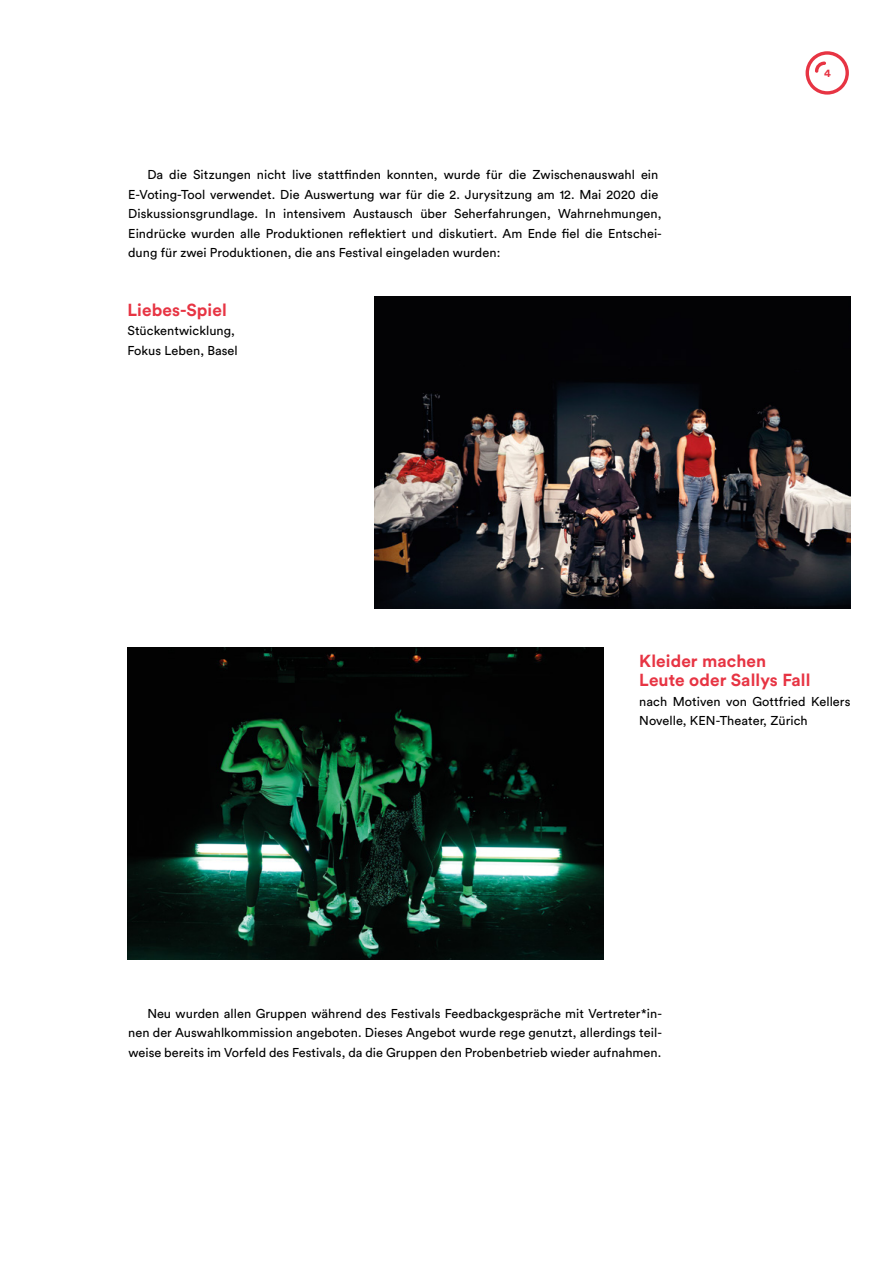
<style>
.page{position:relative;width:893px;height:1263px;background:#fff}
.page>*{position:absolute;margin:0;border:0;box-sizing:border-box;transform-origin:0 0}
.t1{font:700 17.25px/19.5px "Circular Pro";letter-spacing:.005em;color:#e73443}
.t2{font:12.75px/19.5px "Circular Pro";letter-spacing:.005em;color:#000}
.t3{font:700 11.25px "Circular Pro";color:#e73443}
</style>
<div class="page">
<svg style="left:805px;top:51px;width:44px;height:44px"></svg>
<img style="left:374px;top:296px;width:476px;height:312px">
<img style="left:128px;top:647px;width:476px;height:312px">
<p class="t2" style="left:128px;top:164px;width:535px;text-indent:19px">Da die Sitzungen nicht live stattfinden konnten, wurde für die Zwischenauswahl ein E-Voting-Tool verwendet. Die Auswertung war für die 2. Jurysitzung am 12. Mai 2020 die Diskussionsgrundlage. In intensivem Austausch über Seherfahrungen, Wahrnehmungen, Eindrücke wurden alle Produktionen reflektiert und diskutiert. Am Ende fiel die Entschei&shy;dung für zwei Produktionen, die ans Festival eingeladen wurden:</p>
<h1 class="t1" style="left:128px;top:299px;width:101px">Liebes-Spiel</h1>
<p class="t2" style="left:128px;top:320px;width:112px">Stückentwicklung,<br>Fokus Leben, Basel</p>
<p class="t3" style="left:824px;top:65px;width:8px">4</p>
<h1 class="t1" style="left:639px;top:650px;width:173px">Kleider machen<br>Leute oder Sallys Fall</h1>
<p class="t2" style="left:639px;top:691px;width:213px">nach Motiven von Gottfried Kellers<br>Novelle, KEN-Theater, Zürich</p>
<p class="t2" style="left:128px;top:1003px;width:535px;text-align:justify;text-indent:19px">Neu wurden allen Gruppen während des Festivals Feedbackgespräche mit Vertreter*in&shy;nen der Auswahlkommission angeboten. Dieses Angebot wurde rege genutzt, allerdings teil&shy;weise bereits im Vorfeld des Festivals, da die Gruppen den Probenbetrieb wieder aufnahmen.</p>
</div>
